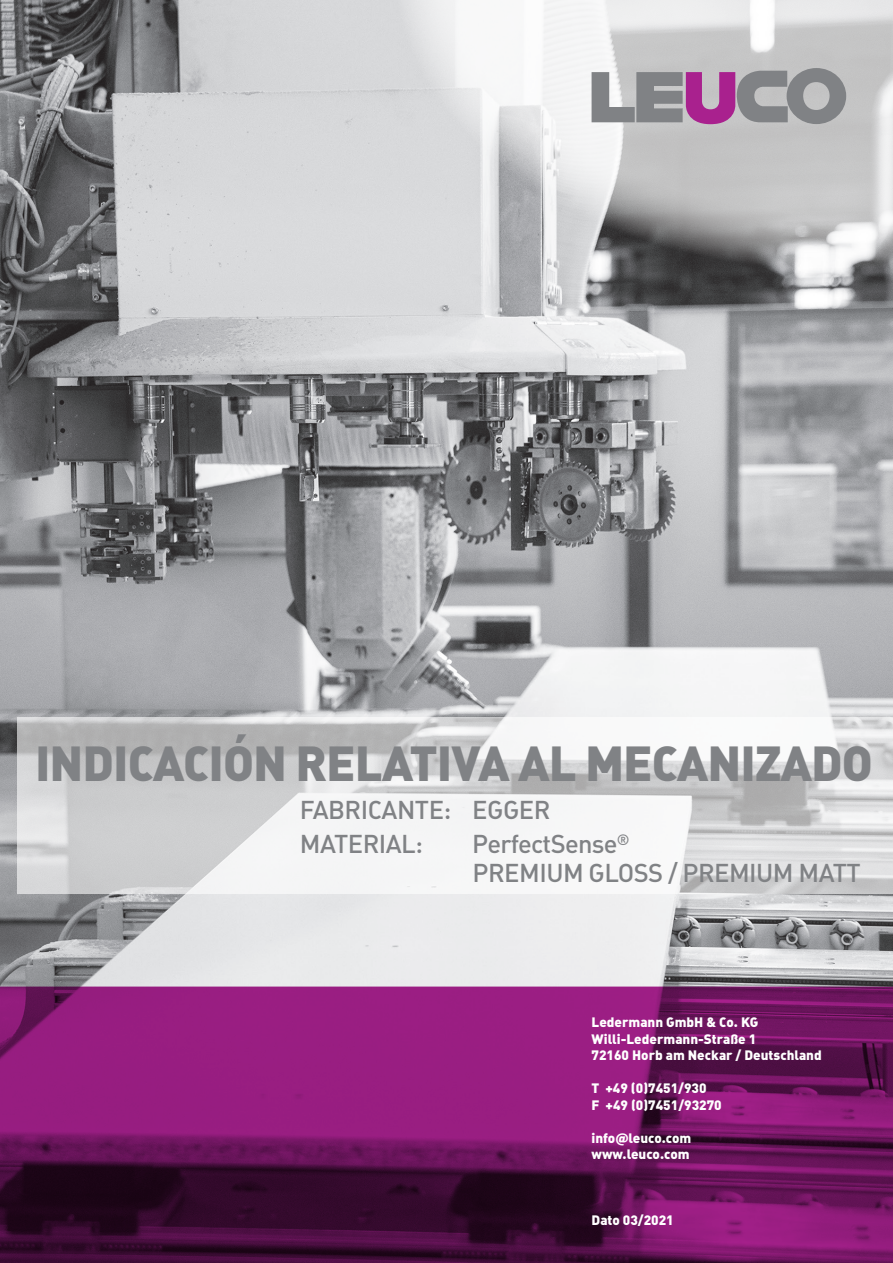
<style>
.page{position:relative;width:893px;height:1263px;background:#fff}
.page>*{position:absolute;margin:0;border:0;box-sizing:border-box;transform-origin:0 0}
.t1{font:900 48.6px "DIN Pro";letter-spacing:-.02em;color:#808285}
.t2{font:500 25.5px/34.5px "DIN Pro";letter-spacing:-.02em;color:#808285}
.t3{font:900 13.5px/16.5px "DIN Pro";color:#fff}
</style>
<div class="page">
<img style="left:0;top:0;width:893px;height:986px">
<svg style="left:17px;top:717px;width:876px;height:176px"></svg>
<svg style="left:387px;top:0;width:506px;height:277px"></svg>
<svg style="left:0;top:986px;width:893px;height:277px;background:#701660"></svg>
<svg style="left:592px;top:68px;width:254px;height:56px;background:#a0909f"></svg>
<h1 class="t1" style="left:35px;top:731px;width:839px">INDICACIÓN RELATIVA AL MECANIZADO</h1>
<h2 class="t2" style="left:300px;top:791px;width:252px">FABRICANTE: EGGER<br>MATERIAL:</h2>
<h2 class="t2" style="left:472px;top:829px;width:390px;line-height:28.5px">PerfectSense<sup>®<br></sup>PREMIUM GLOSS / PREMIUM MATT</h2>
<p class="t3" style="left:592px;top:1014px;width:232px">Ledermann GmbH &amp; Co. KG<br>Willi-Ledermann-Straße 1<br>72160 Horb am Neckar / Deutschland</p>
<p class="t3" style="left:592px;top:1080px;width:132px">T +49 (0)7451/930<br>F +49 (0)7451/93270</p>
<p class="t3" style="left:592px;top:1129px;width:101px">info@leuco.com www.leuco.com</p>
<p class="t3" style="left:592px;top:1212px;width:84px">Dato 03/2021</p>
</div>
